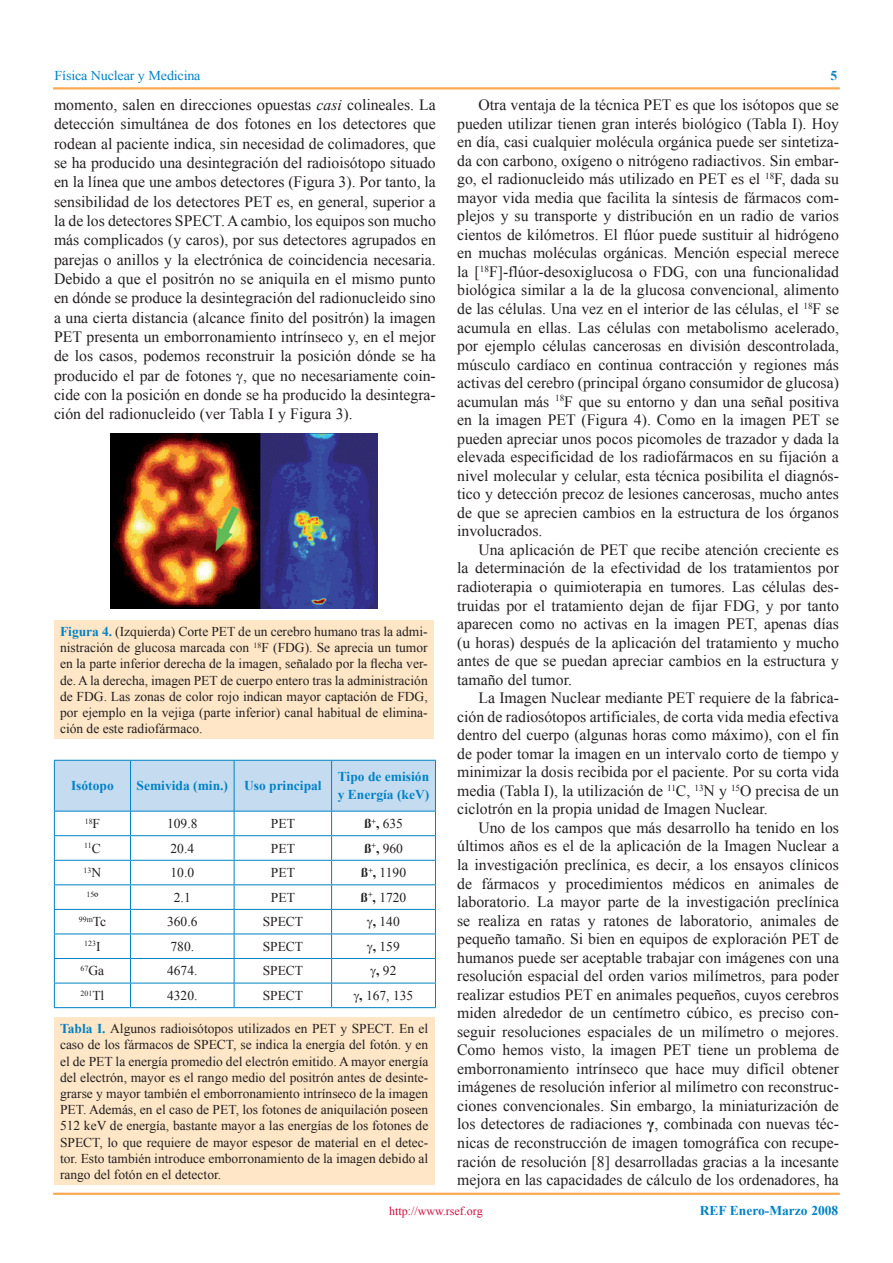
<style>
.page{position:relative;width:893px;height:1263px;background:#fff}
.page>*{position:absolute;margin:0;border:0;box-sizing:border-box;transform-origin:0 0}
.texto_normal{font:15.75px/18.6px "Times New Roman";color:#231f20;text-align:justify}
.figura_descripcion{font:13.5px/16.2px "Times New Roman";color:#231f20;text-align:justify}
.Texto_independiente{font:13.5px "Times New Roman";color:#231f20}
.Texto_independiente-2{font:700 13.5px/18px "Times New Roman";color:#0082c5}
.t1{font:13.5px "Times New Roman";letter-spacing:-.015em;color:#0082c5;scale:1.05 1}
.t2{font:12px "Times New Roman";color:#cd0d40}
.Texto_independiente-3{font:7.8px "Times New Roman";color:#231f20}
.s1{font-style:italic}
.s2{font-weight:700;color:#0082c5}
.s3{font-size:13.5px}
.s4{font-weight:700}
</style>
<div class="page">
<hr style="left:53px;top:87px;width:787px;height:3px;background:#f9aa53">
<hr style="left:53px;top:1193px;width:787px;height:2px;background:#f9aa53">
<div style="left:54px;top:621px;width:380px;height:118px;background:#fee6c6"></div>
<img style="left:110px;top:433px;width:268px;height:175px">
<hr style="left:54px;top:1007px;width:77px;height:1px;background:#0082c5">
<hr style="left:131px;top:1007px;width:103px;height:1px;background:#0082c5">
<hr style="left:234px;top:1007px;width:98px;height:1px;background:#0082c5">
<hr style="left:332px;top:1007px;width:104px;height:1px;background:#0082c5">
<div style="left:54px;top:1018px;width:380px;height:167px;background:#fee6c6"></div>
<svg style="left:54px;top:760px;width:382px;height:247px"></svg>
<p class="t1" style="left:55px;top:66px;width:140px">Física Nuclear y Medicina</p>
<p class="Texto_independiente-2" style="left:830px;top:66px;width:8px">5</p>
<p class="texto_normal" style="left:54px;top:95px;width:383px;line-height:19.4px">momento, salen en direcciones opuestas <span class="s1">casi</span> colineales. La detección simultánea de dos fotones en los detectores que rodean al paciente indica, sin necesidad de colimadores, que se ha producido una desintegración del radioisótopo situado en la línea que une ambos detectores (Figura 3). Por tanto, la sensibilidad de los detectores PET es, en general, superior a la de los detectores SPECT. A cambio, los equipos son mucho más complicados (y caros), por sus detectores agrupados en parejas o anillos y la electrónica de coincidencia necesaria.<br>Debido a que el positrón no se aniquila en el mismo punto en dónde se produce la desintegración del radionucleido sino a una cierta distancia (alcance finito del positrón) la imagen PET presenta un emborronamiento intrínseco y, en el mejor de los casos, podemos reconstruir la posición dónde se ha producido el par de fotones , que no necesariamente coin&shy;cide con la posición en donde se ha producido la desintegra&shy;ción del radionucleido (ver Tabla I y Figura 3).</p>
<p class="figura_descripcion" style="left:60px;top:623px;width:369px"><span class="s2">Figura 4.</span> (Izquierda) Corte PET de un cerebro humano tras la admi&shy;nistración de glucosa marcada con <sup>18</sup>F (FDG). Se aprecia un tumor en la parte inferior derecha de la imagen, señalado por la flecha ver&shy;de. A la derecha, imagen PET de cuerpo entero tras la administración de FDG. Las zonas de color rojo indican mayor captación de FDG, por ejemplo en la vejiga (parte inferior) canal habitual de elimina&shy;ción de este radiofármaco.</p>
<p class="Texto_independiente-2" style="left:71px;top:776px;width:44px">Isótopo</p>
<p class="Texto_independiente-2" style="left:137px;top:776px;width:93px">Semivida (min.)</p>
<p class="Texto_independiente-2" style="left:244px;top:776px;width:79px">Uso principal</p>
<p class="Texto_independiente-2" style="left:338px;top:767px;width:93px">Tipo de emisión y Energía (keV)</p>
<p class="Texto_independiente-3" style="left:85px;top:816px;width:17px">18<span class="s3">F</span></p>
<p class="Texto_independiente" style="left:167px;top:814px;width:32px">109.8</p>
<p class="Texto_independiente" style="left:271px;top:814px;width:26px">PET</p>
<p class="Texto_independiente" style="left:364px;top:814px;width:40px"><span class="s4">ß</span><sup>+</sup><span class="s4">,</span> 635</p>
<p class="Texto_independiente-3" style="left:84px;top:840px;width:18px">11<span class="s3">C</span></p>
<p class="Texto_independiente" style="left:170px;top:839px;width:25px">20.4</p>
<p class="Texto_independiente" style="left:271px;top:839px;width:26px">PET</p>
<p class="Texto_independiente" style="left:364px;top:839px;width:40px"><span class="s4">ß</span><sup>+</sup><span class="s4">,</span> 960</p>
<p class="Texto_independiente-3" style="left:84px;top:865px;width:19px">13<span class="s3">N</span></p>
<p class="Texto_independiente" style="left:170px;top:864px;width:25px">10.0</p>
<p class="Texto_independiente" style="left:271px;top:864px;width:26px">PET</p>
<p class="Texto_independiente" style="left:361px;top:864px;width:47px"><span class="s4">ß</span><sup>+</sup><span class="s4">,</span> 1190</p>
<p class="Texto_independiente-3" style="left:86px;top:889px;width:14px">15<span class="s3">º</span></p>
<p class="Texto_independiente" style="left:174px;top:888px;width:18px">2.1</p>
<p class="Texto_independiente" style="left:271px;top:888px;width:26px">PET</p>
<p class="Texto_independiente" style="left:361px;top:888px;width:47px"><span class="s4">ß</span><sup>+</sup><span class="s4">,</span> 1720</p>
<p class="Texto_independiente-3" style="left:79px;top:914px;width:29px">99m<span class="s3">Tc</span></p>
<p class="Texto_independiente" style="left:167px;top:913px;width:32px">360.6</p>
<p class="Texto_independiente" style="left:263px;top:913px;width:42px">SPECT</p>
<p class="Texto_independiente" style="left:373px;top:913px;width:28px"><span class="s4">,</span> 140</p>
<p class="Texto_independiente-3" style="left:84px;top:938px;width:18px">123<span class="s3">I</span></p>
<p class="Texto_independiente" style="left:170px;top:937px;width:25px">780.</p>
<p class="Texto_independiente" style="left:263px;top:937px;width:42px">SPECT</p>
<p class="Texto_independiente" style="left:373px;top:937px;width:28px"><span class="s4">,</span> 159</p>
<p class="Texto_independiente-3" style="left:81px;top:963px;width:25px">67<span class="s3">Ga</span></p>
<p class="Texto_independiente" style="left:167px;top:962px;width:32px">4674.</p>
<p class="Texto_independiente" style="left:263px;top:962px;width:42px">SPECT</p>
<p class="Texto_independiente" style="left:376px;top:962px;width:22px"><span class="s4">,</span> 92</p>
<p class="Texto_independiente-3" style="left:81px;top:988px;width:25px">201<span class="s3">Tl</span></p>
<p class="Texto_independiente" style="left:167px;top:986px;width:32px">4320.</p>
<p class="Texto_independiente" style="left:263px;top:986px;width:42px">SPECT</p>
<p class="Texto_independiente" style="left:359px;top:986px;width:55px"><span class="s4">,</span> 167, 135</p>
<p class="figura_descripcion" style="left:60px;top:1020px;width:370px"><span class="s2">Tabla I.</span> Algunos radioisótopos utilizados en PET y SPECT. En el caso de los fármacos de SPECT, se indica la energía del fotón. y en el de PET la energía promedio del electrón emitido. A mayor energía del electrón, mayor es el rango medio del positrón antes de desinte&shy;grarse y mayor también el emborronamiento intrínseco de la imagen PET. Además, en el caso de PET, los fotones de aniquilación poseen 512 keV de energía, bastante mayor a las energías de los fotones de SPECT, lo que requiere de mayor espesor de material en el detec&shy;tor. Esto también introduce emborronamiento de la imagen debido al rango del fotón en el detector.</p>
<p class="texto_normal" style="left:457px;top:95px;width:383px;text-indent:21px">Otra ventaja de la técnica PET es que los isótopos que se pueden utilizar tienen gran interés biológico (Tabla I). Hoy en día, casi cualquier molécula orgánica puede ser sintetiza&shy;da con carbono, oxígeno o nitrógeno radiactivos. Sin embar&shy;go, el radionucleido más utilizado en PET es el <sup>18</sup>F, dada su mayor vida media que facilita la síntesis de fármacos com&shy;plejos y su transporte y distribución en un radio de varios cientos de kilómetros. El flúor puede sustituir al hidrógeno en muchas moléculas orgánicas. Mención especial merece la [<sup>18</sup>F]-flúor-desoxiglucosa o FDG, con una funcionalidad biológica similar a la de la glucosa convencional, alimento de las células. Una vez en el interior de las células, el <sup>18</sup>F se acumula en ellas. Las células con metabolismo acelerado, por ejemplo células cancerosas en división descontrolada, músculo cardíaco en continua contracción y regiones más activas del cerebro (principal órgano consumidor de glucosa) acumulan más <sup>18</sup>F que su entorno y dan una señal positiva en la imagen PET (Figura 4). Como en la imagen PET se pueden apreciar unos pocos picomoles de trazador y dada la elevada especificidad de los radiofármacos en su fijación a nivel molecular y celular, esta técnica posibilita el diagnós&shy;tico y detección precoz de lesiones cancerosas, mucho antes de que se aprecien cambios en la estructura de los órganos involucrados.</p>
<p class="texto_normal" style="left:457px;top:540px;width:383px;text-indent:21px">Una aplicación de PET que recibe atención creciente es la determinación de la efectividad de los tratamientos por radioterapia o quimioterapia en tumores. Las células des&shy;truidas por el tratamiento dejan de fijar FDG, y por tanto aparecen como no activas en la imagen PET, apenas días (u horas) después de la aplicación del tratamiento y mucho antes de que se puedan apreciar cambios en la estructura y tamaño del tumor.</p>
<p class="texto_normal" style="left:457px;top:688px;width:383px;text-indent:21px">La Imagen Nuclear mediante PET requiere de la fabrica&shy;ción de radiosótopos artificiales, de corta vida media efectiva dentro del cuerpo (algunas horas como máximo), con el fin de poder tomar la imagen en un intervalo corto de tiempo y minimizar la dosis recibida por el paciente. Por su corta vida media (Tabla I), la utilización de <sup>11</sup>C, <sup>13</sup>N y <sup>15</sup>O precisa de un ciclotrón en la propia unidad de Imagen Nuclear.</p>
<p class="texto_normal" style="left:457px;top:818px;width:383px;text-indent:21px">Uno de los campos que más desarrollo ha tenido en los últimos años es el de la aplicación de la Imagen Nuclear a la investigación preclínica, es decir, a los ensayos clínicos de fármacos y procedimientos médicos en animales de laboratorio. La mayor parte de la investigación preclínica se realiza en ratas y ratones de laboratorio, animales de pequeño tamaño. Si bien en equipos de exploración PET de humanos puede ser aceptable trabajar con imágenes con una resolución espacial del orden varios milímetros, para poder realizar estudios PET en animales pequeños, cuyos cerebros miden alrededor de un centímetro cúbico, es preciso con&shy;seguir resoluciones espaciales de un milímetro o mejores.<br>Como hemos visto, la imagen PET tiene un problema de emborronamiento intrínseco que hace muy difícil obtener imágenes de resolución inferior al milímetro con reconstruc&shy;ciones convencionales. Sin embargo, la miniaturización de los detectores de radiaciones <span class="s4">γ</span>, combinada con nuevas téc&shy;nicas de reconstrucción de imagen tomográfica con recupe&shy;ración de resolución [8] desarrolladas gracias a la incesante mejora en las capacidades de cálculo de los ordenadores, ha</p>
<p class="t2" style="left:389px;top:1202px;width:95px">http://www.rsef.org</p>
<p class="Texto_independiente-2" style="left:700px;top:1201px;width:140px">REF Enero-Marzo 2008</p>
</div>
